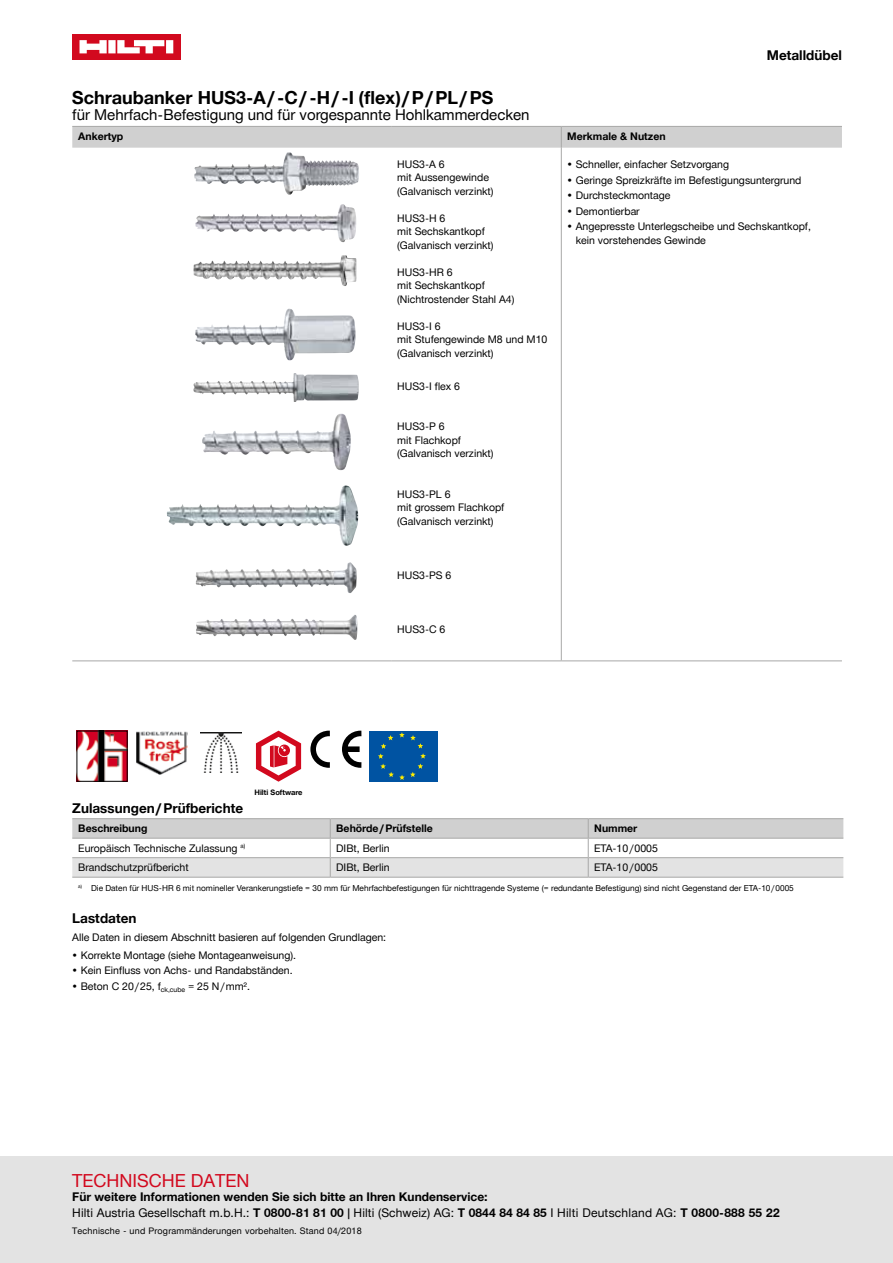
<style>
.page{position:relative;width:893px;height:1263px;background:#fff}
.page>*{position:absolute;margin:0;border:0;box-sizing:border-box;transform-origin:0 0}
.t1{font:700 18px "Hilti";color:#000}
.t2{font:18px "Hilti";color:#d2091e}
.t3{font:15px "Hilti";color:#000}
.t4{font:700 13.5px "Hilti";color:#000}
.t5{font:700 12px/16.5px "Hilti";color:#000}
.t6{font:10.5px/13.5px "Hilti";color:#000}
.t7{font:700 10.5px "Hilti";color:#000}
.t8{font:9px "Hilti";letter-spacing:.02em;color:#000}
.t9{font:8.25px "Hilti";color:#000}
.t10{font:700 7.5px "Hilti";color:#000}
.s1{font-weight:400}
</style>
<div class="page">
<hr style="left:72px;top:660px;width:319px;height:1px;background:#a8a8a7">
<hr style="left:391px;top:660px;width:170px;height:1px;background:#a8a8a7">
<hr style="left:561px;top:660px;width:281px;height:1px;background:#a8a8a7">
<svg style="left:72px;top:126px;width:770px;height:22px;background:#cfcfcf"></svg>
<hr style="left:561px;top:148px;width:1px;height:512px;background:#a8a8a7">
<hr style="left:72px;top:818px;width:258px;height:1px;background:#a8a8a7">
<hr style="left:330px;top:818px;width:258px;height:1px;background:#a8a8a7">
<hr style="left:588px;top:818px;width:255px;height:1px;background:#a8a8a7">
<svg style="left:72px;top:819px;width:771px;height:58px"></svg>
<hr style="left:72px;top:877px;width:258px;height:1px;background:#a8a8a7">
<hr style="left:330px;top:877px;width:258px;height:1px;background:#a8a8a7">
<hr style="left:588px;top:877px;width:255px;height:1px;background:#a8a8a7">
<img style="left:220px;top:255px;width:122px;height:9px">
<img style="left:195px;top:205px;width:146px;height:27px">
<img style="left:195px;top:309px;width:161px;height:51px">
<img style="left:194px;top:152px;width:156px;height:43px">
<img style="left:202px;top:414px;width:149px;height:56px">
<img style="left:196px;top:562px;width:161px;height:31px">
<img style="left:193px;top:373px;width:166px;height:29px">
<img style="left:196px;top:615px;width:161px;height:25px">
<img style="left:79px;top:733px;width:47px;height:47px">
<div style="left:77px;top:731px;width:51px;height:51px;border:1px solid #000"></div>
<img style="left:136px;top:731px;width:51px;height:43px">
<img style="left:200px;top:732px;width:42px;height:41px">
<svg style="left:256px;top:731px;width:45px;height:51px"></svg>
<svg style="left:342px;top:731px;width:19px;height:37px"></svg>
<svg style="left:310px;top:731px;width:20px;height:37px"></svg>
<div style="left:370px;top:731px;width:68px;height:51px;background:#0053a2"></div>
<svg style="left:378px;top:732px;width:48px;height:48px"></svg>
<img style="left:167px;top:486px;width:178px;height:42px">
<div style="left:72px;top:34px;width:109px;height:26px;background:#d2091e"></div>
<svg style="left:80px;top:40px;width:93px;height:13px"></svg>
<div style="left:0;top:1157px;width:893px;height:106px;background:#e3e3e3"></div>
<p class="t4" style="left:767px;top:47px;width:77px">Metalldübel</p>
<h1 class="t1" style="left:72px;top:87px;width:423px">Schraubanker HUS3-A / -C / -H / -I (flex) / P / PL / PS</h1>
<h2 class="t3" style="left:72px;top:106px;width:459px">für Mehrfach-Befestigung und für vorgespannte Hohlkammerdecken</h2>
<p class="t7" style="left:78px;top:130px;width:47px">Ankertyp</p>
<p class="t7" style="left:567px;top:130px;width:100px">Merkmale &amp; Nutzen</p>
<p class="t6" style="left:397px;top:158px;width:98px">HUS3-A 6<br>mit Aussengewinde (Galvanisch verzinkt)</p>
<p class="t6" style="left:397px;top:212px;width:98px">HUS3-H 6<br>mit Sechskantkopf (Galvanisch verzinkt)</p>
<p class="t6" style="left:397px;top:266px;width:119px">HUS3-HR 6<br>mit Sechskantkopf (Nichtrostender Stahl A4)</p>
<p class="t6" style="left:397px;top:320px;width:152px">HUS3-I 6<br>mit Stufengewinde M8 und M10 (Galvanisch verzinkt)</p>
<p class="t6" style="left:397px;top:380px;width:64px">HUS3-I flex 6</p>
<p class="t6" style="left:397px;top:420px;width:98px">HUS3-P 6<br>mit Flachkopf (Galvanisch verzinkt)</p>
<p class="t6" style="left:397px;top:488px;width:109px">HUS3-PL 6<br>mit grossem Flachkopf (Galvanisch verzinkt)</p>
<p class="t6" style="left:567px;top:158px;width:163px">• Schneller, einfacher Setzvorgang</p>
<p class="t6" style="left:567px;top:173px;width:236px">• Geringe Spreizkräfte im Befestigungsuntergrund</p>
<p class="t6" style="left:567px;top:189px;width:105px">• Durchsteckmontage</p>
<p class="t6" style="left:567px;top:204px;width:74px">• Demontierbar</p>
<p class="t6" style="left:576px;top:220px;width:237px;text-indent:-9px">• Angepresste Unterlegscheibe und Sechskantkopf, kein vorstehendes Gewinde</p>
<p class="t6" style="left:397px;top:569px;width:56px">HUS3-PS 6</p>
<p class="t10" style="left:254px;top:788px;width:50px">Hilti Software</p>
<p class="t6" style="left:397px;top:623px;width:50px">HUS3-C 6</p>
<p class="t4" style="left:72px;top:800px;width:172px">Zulassungen / Prüfberichte</p>
<p class="t7" style="left:78px;top:822px;width:71px">Beschreibung</p>
<p class="t7" style="left:336px;top:822px;width:98px">Behörde / Prüfstelle</p>
<p class="t7" style="left:594px;top:822px;width:45px">Nummer</p>
<p class="t6" style="left:78px;top:841px;width:169px">Europäisch Technische Zulassung <sup>a)</sup></p>
<p class="t6" style="left:336px;top:841px;width:55px">DIBt, Berlin</p>
<p class="t6" style="left:594px;top:841px;width:65px">ETA-10 / 0005</p>
<p class="t6" style="left:78px;top:861px;width:112px">Brandschutzprüfbericht</p>
<p class="t6" style="left:336px;top:861px;width:55px">DIBt, Berlin</p>
<p class="t6" style="left:594px;top:861px;width:65px">ETA-10 / 0005</p>
<p class="t9" style="left:78px;top:883px;width:717px"><sup>a)</sup> Die Daten für HUS-HR 6 mit nomineller Verankerungstiefe = 30 mm für Mehrfachbefestigungen für nichttragende Systeme (= redundante Befestigung) sind nicht Gegenstand der ETA-10 / 0005</p>
<p class="t4" style="left:72px;top:910px;width:66px">Lastdaten</p>
<p class="t6" style="left:72px;top:930px;width:315px">Alle Daten in diesem Abschnitt basieren auf folgenden Grundlagen:</p>
<p class="t6" style="left:72px;top:948px;width:225px">• Korrekte Montage (siehe Montageanweisung).</p>
<p class="t6" style="left:72px;top:964px;width:222px">• Kein Einfluss von Achs- und Randabständen.</p>
<p class="t6" style="left:72px;top:979px;width:179px">• Beton C 20 / 25, f<sub>ck,cube</sub> = 25 N / mm².</p>
<h1 class="t2" style="left:72px;top:1170px;width:179px">TECHNISCHE DATEN</h1>
<p class="t5" style="left:72px;top:1188px;width:709px">Für weitere Informationen wenden Sie sich bitte an Ihren Kundenservice:<br><span class="s1">Hilti Austria Gesellschaft m.b.H.:</span> T 0800-81 81 00 <span class="s1">| Hilti (Schweiz) AG:</span> T 0844 84 84 85 <span class="s1">I Hilti Deutschland AG:</span> T 0800-888 55 22</p>
<p class="t8" style="left:72px;top:1225px;width:291px">Technische - und Programmänderungen vorbehalten. Stand 04/2018</p>
</div>
